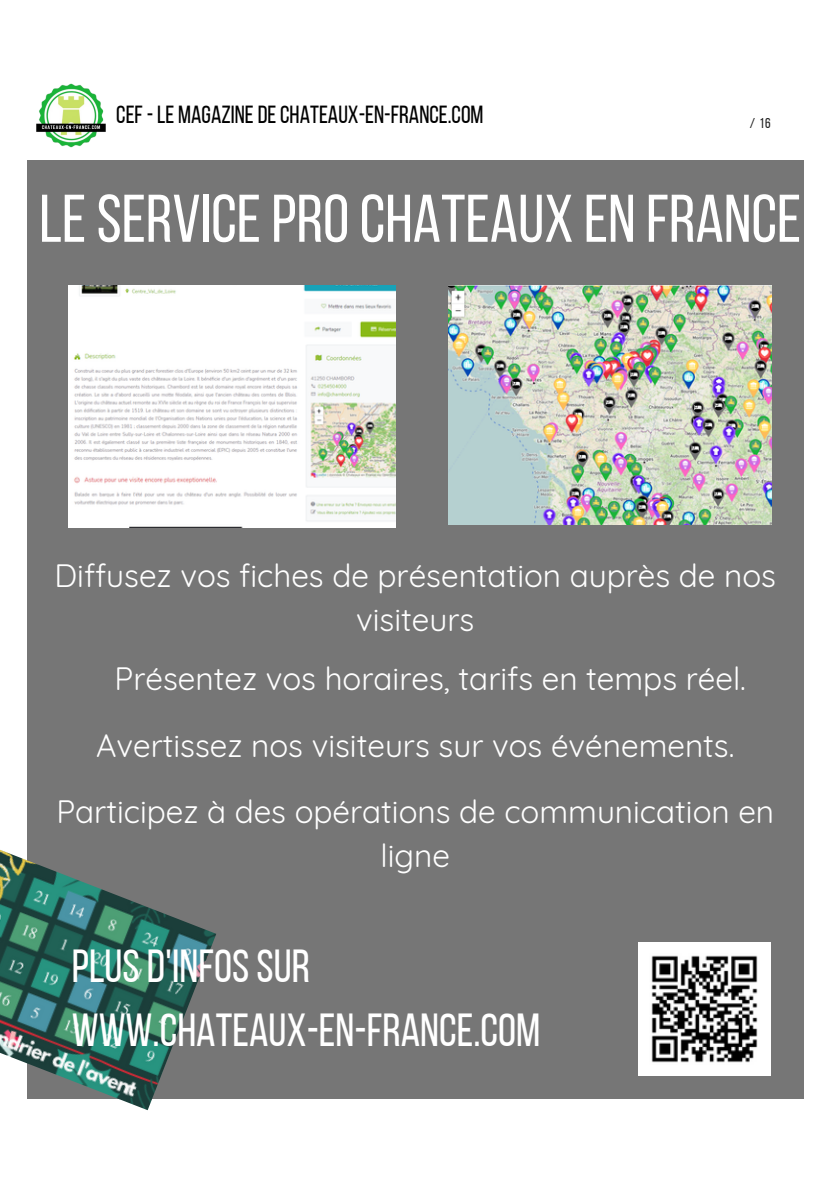
<style>
.page{position:relative;width:839px;height:1191px;background:#fff}
.page>*{position:absolute;margin:0;border:0;box-sizing:border-box;transform-origin:0 0}
.t1{font:67.2px "Bebas Neue";color:#fff}
.t2{font:46.2px "Bebas Neue";color:#fff}
.t3{font:31.6px/43.2px "Quicksand";color:#fff;text-align:center}
.t4{font:24.8px "Bebas Neue";color:#000}
.t5{font:14.2px "Bebas Neue";color:#222}
</style>
<div class="page">
<img style="left:36px;top:83px;width:70px;height:65px">
<div style="left:27px;top:160px;width:776px;height:939px;background:#767676"></div>
<img style="left:0;top:850px;width:216px;height:260px">
<img style="left:68px;top:286px;width:328px;height:242px">
<img style="left:448px;top:286px;width:323px;height:239px">
<img style="left:638px;top:943px;width:132px;height:132px">
<p class="t4" style="left:116px;top:105px;width:369px">CEF-LE MAGAZINEDECHATEAUX-EN-FRANCE.COM</p>
<p class="t5" style="left:749px;top:117px;width:22px">/ 16</p>
<p class="t1" style="left:39px;top:191px;width:763px">LESERVICEPROCHATEAUX EN FRANCE</p>
<p class="t3" style="left:55px;top:554px;width:722px">Diffusez vos fiches de présentation auprès de nos visiteurs</p>
<p class="t3" style="left:115px;top:657px;width:633px">Présentez vos horaires, tarifs en temps réel.</p>
<p class="t3" style="left:96px;top:724px;width:640px">Avertissez nos visiteurs sur vos événements.</p>
<p class="t3" style="left:56px;top:790px;width:719px">Participez à des opérations de communication en ligne</p>
<p class="t2" style="left:72px;top:947px;width:240px">PLUSD'INFOSSUR</p>
<p class="t2" style="left:72px;top:1012px;width:470px">WWW.CHATEAUX-EN-FRANCE.COM</p>
</div>
